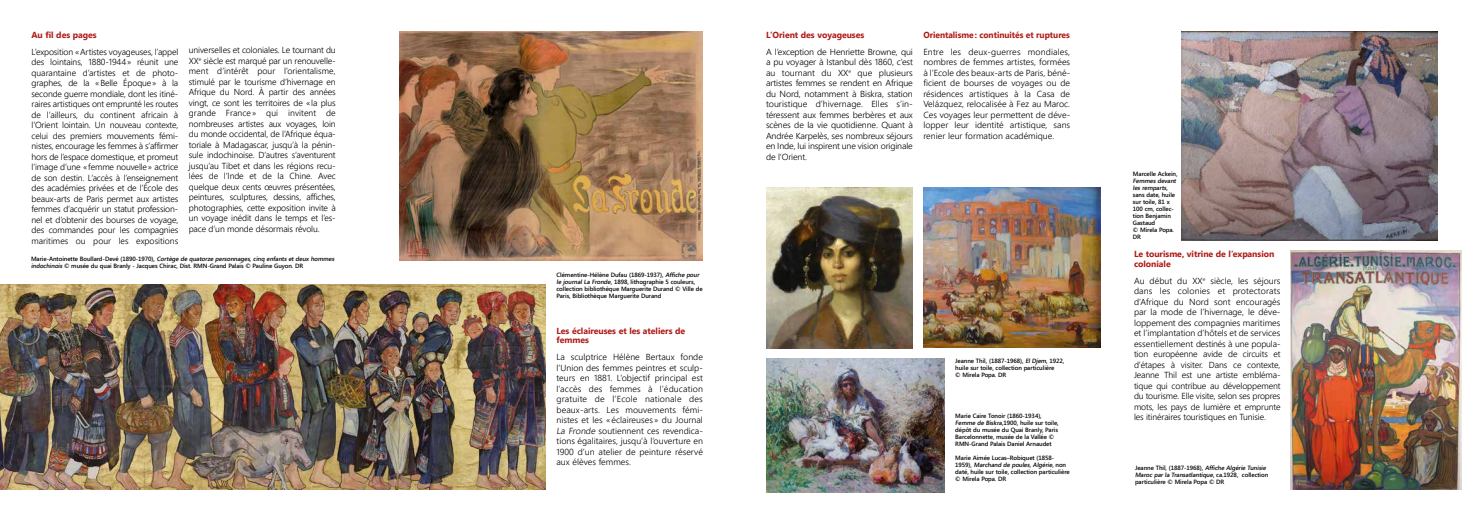
<style>
.page{position:relative;width:1469px;height:521px;background:#fff}
.page>*{position:absolute;margin:0;border:0;box-sizing:border-box;transform-origin:0 0}
.t1{font:300 8.75px/10.5px "Segoe UI";letter-spacing:-.015em;color:#000;text-align:justify}
.t2{font:700 8.75px/9.6px "Segoe UI";letter-spacing:-.005em;color:#af1917}
.t3{font:600 6.12px/7px "Segoe UI";letter-spacing:-.01em;color:#000}
</style>
<div class="page">
<img style="left:0;top:284px;width:546px;height:205px">
<img style="left:399px;top:32px;width:304px;height:228px">
<img style="left:766px;top:358px;width:179px;height:134px">
<img style="left:766px;top:187px;width:146px;height:161px">
<img style="left:1181px;top:32px;width:256px;height:209px">
<img style="left:923px;top:187px;width:177px;height:161px">
<img style="left:1290px;top:251px;width:171px;height:238px">
<p class="t2" style="left:32px;top:29px;width:67px">Au fil des pages</p>
<p class="t1" style="left:31px;top:46px;width:148px">L’exposition «Artistes voyageuses, l’appel des lointains, 1880-1944» réunit une quarantaine d’artistes et de photo&shy;graphes, de la «Belle Époque» à la seconde guerre mondiale, dont les itiné&shy;raires artistiques ont emprunté les routes de l’ailleurs, du continent africain à l’Orient lointain. Un nouveau contexte, celui des premiers mouvements fémi&shy;nistes, encourage les femmes à s’affirmer hors de l’espace domestique, et promeut l’image d’une «femme nouvelle» actrice de son destin. L’accès à l’enseignement des académies privées et de l’École des beaux-arts de Paris permet aux artistes femmes d’acquérir un statut profession&shy;nel et d’obtenir des bourses de voyage, des commandes pour les compagnies maritimes ou pour les expositions</p>
<p class="t1" style="left:189px;top:45px;width:148px">universelles et coloniales. Le tournant du XX<sup>e</sup> siècle est marqué par un renouvelle&shy;ment d’intérêt pour l’orientalisme, stimulé par le tourisme d’hivernage en Afrique du Nord. À partir des années vingt, ce sont les territoires de «la plus grande France » qui invitent de nombreuses artistes aux voyages, loin du monde occidental, de l’Afrique équa&shy;toriale à Madagascar, jusqu’à la pénin&shy;sule indochinoise. D’autres s’aventurent jusqu’au Tibet et dans les régions recu&shy;lées de l’Inde et de la Chine. Avec quelque deux cents œuvres présentées, peintures, sculptures, dessins, affiches, photographies, cette exposition invite à un voyage inédit dans le temps et l’es&shy;pace d’un monde désormais révolu.</p>
<p class="t3" style="left:31px;top:255px;width:306px">M a ri e -A n to i n ette B o u l l a rd - D evé ( 1 8 9 0 - 1 9 7 0) , Cortège de quatorze personnages, cinq enfants et deux hommes indochinois © musée du quai Branly - Jacques Chirac, Dist. RMN-Grand Palais © Pauline Guyon. DR</p>
<p class="t3" style="left:556px;top:271px;width:148px">Clémentine-Hélène Dufau (1869-1937), Affiche pour le journal La Fronde, 1898, lithographie 5 couleurs, collection bibliothèque Marguerite Durand © Ville de Paris, Bibliothèque Marguerite Durand</p>
<p class="t2" style="left:556px;top:325px;width:130px">Les éclaireuses et les ateliers de femmes</p>
<p class="t1" style="left:556px;top:351px;width:148px">La sculptrice Hélène Bertaux fonde l’Union des femmes peintres et sculp&shy;teurs en 1881. L’objectif principal est l’accès des femmes à l’éducation gratuite de l’Ecole nationale des beaux-arts. Les mouvements fémi&shy;nistes et les «éclaireuses » du Journal La Fronde soutiennent ces revendica&shy;tions égalitaires, jusqu’à l’ouverture en 1900 d’un atelier de peinture réservé aux élèves femmes.</p>
<p class="t2" style="left:766px;top:29px;width:100px">L’Orient des voyageuses</p>
<p class="t1" style="left:766px;top:46px;width:148px">A l’exception de Henriette Browne, qui a pu voyager à Istanbul dès 1860, c’est au tournant du XX<sup>e</sup> que plusieurs artistes femmes se rendent en Afrique du Nord, notamment à Biskra, station touristique d’hivernage. Elles s’in&shy;téressent aux femmes berbères et aux scènes de la vie quotidienne. Quant à Andrée Karpelès, ses nombreux séjours en Inde, lui inspirent une vision originale de l‘Orient.</p>
<p class="t2" style="left:923px;top:29px;width:148px">Orientalisme: continuités et ruptures</p>
<p class="t1" style="left:923px;top:46px;width:148px">Entre les deux-guerres mondiales, nombres de femmes artistes, formées à l’Ecole des beaux-arts de Paris, béné&shy;ficient de bourses de voyages ou de résidences artistiques à la Casa de Velázquez, relocalisée à Fez au Maroc.<br>Ces voyages leur permettent de déve&shy;lopper leur identité artistique, sans renier leur formation académique.</p>
<p class="t3" style="left:955px;top:357px;width:110px">Jeanne Thil, (1887-1968), El Djem, 1922, huile sur toile, collection particulière<br>© Mirela Popa. DR</p>
<p class="t3" style="left:955px;top:412px;width:105px">Marie Caire Tonoir (1860-1934), Femme de Biskra,1900, huile sur toile, dépôt du musée du Quai Branly, Paris Barcelonnette, musée de la Vallée © RMN-Grand Palais Daniel Arnaudet</p>
<p class="t3" style="left:955px;top:454px;width:116px">Marie Aimée Lucas–Robiquet (1858-<br>1 9 5 9) , Marchand de poules, Algérie, n o n daté, huile sur toile, collection particulière © Mirela Popa. DR</p>
<p class="t3" style="left:1132px;top:170px;width:46px">Marcelle Ackein,<br>Femmes devant les remparts, sans date, huile sur toile, 81 x<br>100 cm, collec&shy;tion Benjamin<br>Gastaud<br>© Mirela Popa.<br>DR</p>
<p class="t2" style="left:1134px;top:249px;width:142px">Le tourisme, vitrine de l’expansion coloniale</p>
<p class="t1" style="left:1134px;top:275px;width:148px">Au début du XX<sup>e</sup> siècle, les séjours dans les colonies et protectorats d’Afrique du Nord sont encouragés par la mode de l’hivernage, le déve&shy;loppement des compagnies maritimes et l’implantation d’hôtels et de services essentiellement destinés à une popula&shy;tion européenne avide de circuits et d’étapes à visiter. Dans ce contexte, Jeanne Thil est une artiste embléma&shy;tique qui contribue au développement du tourisme. Elle visite, selon ses propres mots, les pays de lumière et emprunte les itinéraires touristiques en Tunisie.</p>
<p class="t3" style="left:1135px;top:464px;width:135px">Jeanne Thil, (1887-1968), Affiche Algérie Tunisie<br>Maroc par la Transatlantique, ca . 1 9 2 8, co l l ecti o n particulière © Mirela Popa © DR</p>
</div>
